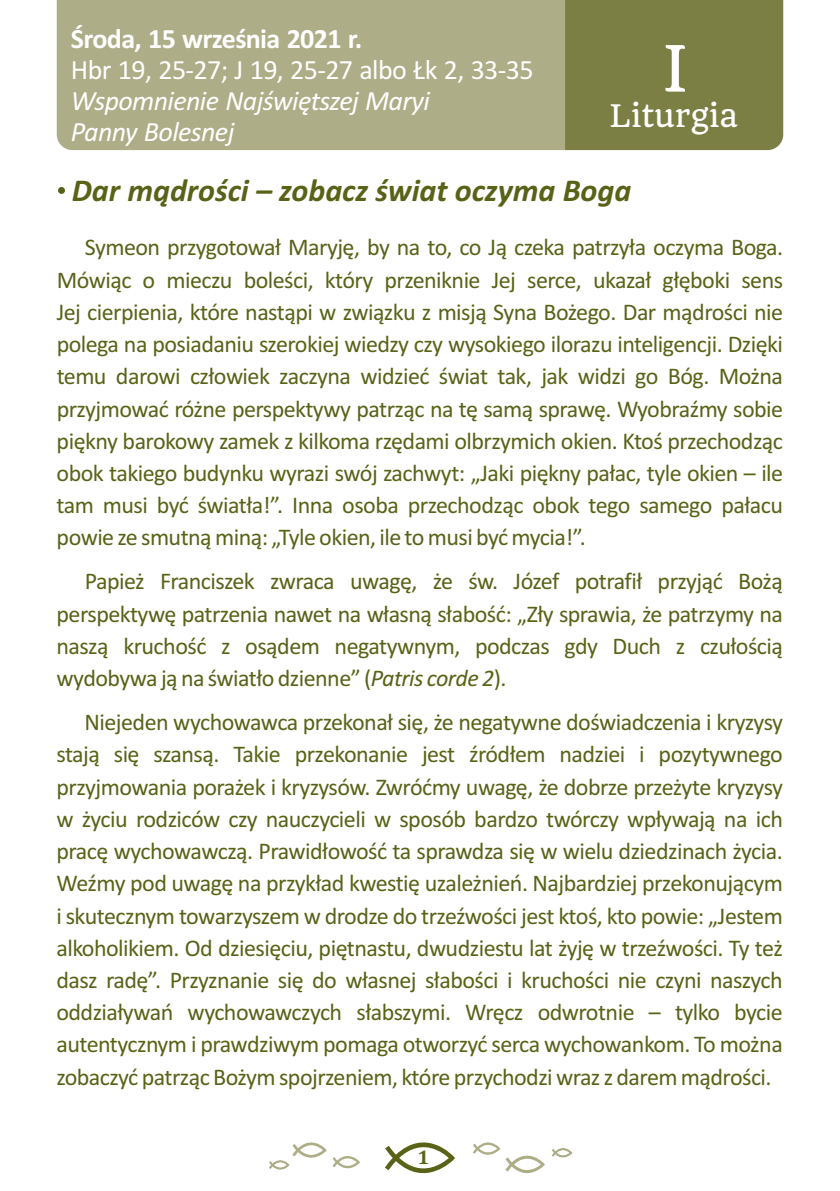
<style>
.page{position:relative;width:840px;height:1191px;background:#fff}
.page>*{position:absolute;margin:0;border:0;box-sizing:border-box;transform-origin:0 0}
.t1{font:62.2px "Quando";color:#fff}
.t2{font:italic 700 32px "Calibri";color:#5a6217}
.t3{font:30.4px "Quando";color:#fff}
.t4{font:italic 28px/30.8px "Calibri";letter-spacing:-.025em;color:#fff}
.t5{font:28px "Calibri";letter-spacing:-.025em;color:#fff}
.t6{font:700 28px "Calibri";letter-spacing:-.025em;color:#fff}
.t7{font:24px/32.2px "Calibri";letter-spacing:-.025em;color:#5a6217;text-align:justify}
.t8{font:700 20px "Cambria";color:#5a6217}
.s1{font-style:italic}
</style>
<div class="page">
<div style="left:564px;top:0;width:218px;height:150px;background:#7c7f44"></div>
<div style="left:57px;top:0;width:507px;height:150px;background:#adad87"></div>
<div style="left:58px;top:187px;width:7px;height:7px;background:#5a6217;border-radius:50%"></div>
<svg style="left:269px;top:1142px;width:91px;height:28px"></svg>
<svg style="left:473px;top:1142px;width:99px;height:32px"></svg>
<svg style="left:385px;top:1142px;width:70px;height:32px"></svg>
<p class="t6" style="left:71px;top:27px;width:293px">Środa, 15 września 2021 r.</p>
<p class="t4" style="left:71px;top:87px;width:360px">Wspomnienie Najświętszej Maryi<br>Panny Bolesnej</p>
<p class="t5" style="left:71px;top:58px;width:464px">Hbr 19, 25-27; J 19, 25-27 albo Łk 2, 33-35</p>
<h1 class="t1" style="left:662px;top:30px;width:28px">I</h1>
<p class="t3" style="left:609px;top:97px;width:130px">Liturgia</p>
<h2 class="t2" style="left:72px;top:177px;width:560px">Dar mądrości – zobacz świat oczyma Boga</h2>
<p class="t7" style="left:57px;top:233px;width:727px;text-indent:28px">Symeon przygotował Maryję, by na to, co Ją czeka patrzyła oczyma Boga.<br>Mówiąc o mieczu boleści, który przeniknie Jej serce, ukazał głęboki sens Jej cierpienia, które nastąpi w związku z misją Syna Bożego. Dar mądrości nie polega na posiadaniu szerokiej wiedzy czy wysokiego ilorazu inteligencji. Dzięki temu darowi człowiek zaczyna widzieć świat tak, jak widzi go Bóg. Można przyjmować różne perspektywy patrząc na tę samą sprawę. Wyobraźmy sobie piękny barokowy zamek z kilkoma rzędami olbrzymich okien. Ktoś przechodząc obok takiego budynku wyrazi swój zachwyt: „Jaki piękny pałac, tyle okien – ile tam musi być światła!”. Inna osoba przechodząc obok tego samego pałacu powie ze smutną miną: „Tyle okien, ile to musi być mycia!”.</p>
<p class="t7" style="left:56px;top:567px;width:727px;text-indent:28px">Papież Franciszek zwraca uwagę, że św. Józef potrafił przyjąć Bożą perspektywę patrzenia nawet na własną słabość: „Zły sprawia, że patrzymy na naszą kruchość z osądem negatywnym, podczas gdy Duch z czułością wydobywa ją na światło dzienne” (<span class="s1">Patris corde 2</span>).</p>
<p class="t7" style="left:56px;top:708px;width:727px;text-indent:28px">Niejeden wychowawca przekonał się, że negatywne doświadczenia i kryzysy stają się szansą. Takie przekonanie jest źródłem nadziei i pozytywnego przyjmowania porażek i kryzysów. Zwróćmy uwagę, że dobrze przeżyte kryzysy w życiu rodziców czy nauczycieli w sposób bardzo twórczy wpływają na ich pracę wychowawczą. Prawidłowość ta sprawdza się w wielu dziedzinach życia.<br>Weźmy pod uwagę na przykład kwestię uzależnień. Najbardziej przekonującym i skutecznym towarzyszem w drodze do trzeźwości jest ktoś, kto powie: „Jestem alkoholikiem. Od dziesięciu, piętnastu, dwudziestu lat żyję w trzeźwości. Ty też dasz radę”. Przyznanie się do własnej słabości i kruchości nie czyni naszych oddziaływań wychowawczych słabszymi. Wręcz odwrotnie – tylko bycie autentycznym i prawdziwym pomaga otworzyć serca wychowankom. To można zobaczyć patrząc Bożym spojrzeniem, które przychodzi wraz z darem mądrości.</p>
<p class="t8" style="left:417px;top:1148px;width:13px">1</p>
</div>
